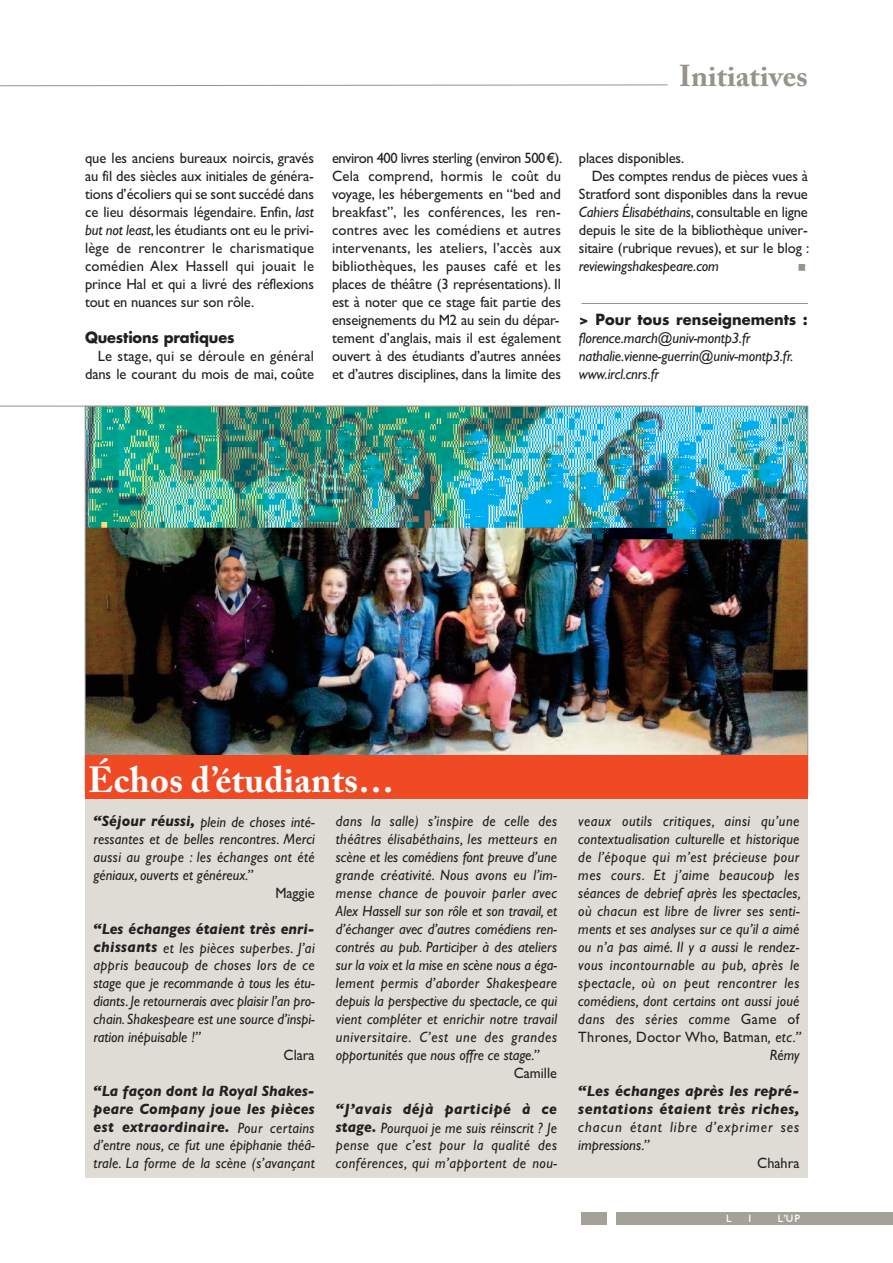
<style>
.page{position:relative;width:893px;height:1263px;background:#fff}
.page>*{position:absolute;margin:0;border:0;box-sizing:border-box;transform-origin:0 0}
.t1{font:700 36px "Adobe Caslon Pro";letter-spacing:.005em;color:#fff}
.t2{font:700 30px "Adobe Caslon Pro";color:#96938a}
.t3{font:italic 15px/18px "Gill Sans";letter-spacing:.01em;color:#231f20;text-align:justify;scale:.95 1}
.t4{font:15px/18px "Gill Sans";letter-spacing:-.01em;color:#231f20;text-align:justify}
.t5{font:italic 15px/18px "Gill Sans";letter-spacing:-.01em;color:#231f20}
.t6{font:italic 700 15px/18px "Gill Sans";letter-spacing:.025em;color:#231f20}
.t7{font:700 15px "Futura";letter-spacing:.005em;color:#231f20}
.t8{font:italic 15px/18px "Gill Sans";letter-spacing:.065em;color:#231f20}
.t9{font:15px "Gill Sans";letter-spacing:-.01em;color:#231f20;scale:.95 1}
.s1{font-style:italic}
.s2{font-style:normal}
.s3{font-weight:700}
</style>
<div class="page">
<hr style="left:0;top:276px;width:1px;height:392px;background:#e3e2db">
<div style="left:85px;top:798px;width:723px;height:380px;background:#dedcd5"></div>
<img style="left:87px;top:408px;width:719px;height:348px">
<svg style="left:0;top:84px;width:668px;height:3px"></svg>
<div style="left:617px;top:1212px;width:276px;height:13px;background:#a4a198"></div>
<div style="left:581px;top:1212px;width:26px;height:13px;background:#a4a198"></div>
<div style="left:85px;top:756px;width:723px;height:43px;background:#f04a25"></div>
<hr style="left:0;top:406px;width:808px;height:1px;background:#96938a">
<hr style="left:581px;top:303px;width:227px;height:1px;background:#96938a">
<h2 class="t2" style="left:679px;top:64px;width:131px">Initiatives</h2>
<p class="t4" style="left:85px;top:149px;width:230px">que les anciens bureaux noircis, gravés au fil des siècles aux initiales de généra&shy;tions d’écoliers qui se sont succédé dans ce lieu désormais légendaire. Enfin, <span class="s1">last but not least</span>, les étudiants ont eu le privi&shy;lège de rencontrer le charismatique comédien Alex Hassell qui jouait le prince Hal et qui a livré des réflexions tout en nuances sur son rôle.</p>
<p class="t7" style="left:85px;top:331px;width:151px">Questions pratiques</p>
<p class="t4" style="left:85px;top:347px;width:230px;text-align:right">Le stage, qui se déroule en général dans le courant du mois de mai, coûte</p>
<p class="t4" style="left:332px;top:149px;width:232px;text-align:left">environ 400 livres sterling (environ 500 €).<br>Cela comprend, hormis le coût du voyage, les hébergements en “bed and breakfast”, les conférences, les ren&shy;contres avec les comédiens et autres intervenants, les ateliers, l’accès aux bibliothèques, les pauses café et les places de théâtre (3 représentations). Il est à noter que ce stage fait partie des enseignements du M2 au sein du dépar&shy;tement d’anglais, mais il est également ouvert à des étudiants d’autres années et d’autres disciplines, dans la limite des</p>
<p class="t4" style="left:579px;top:149px;width:107px">places disponibles.</p>
<p class="t4" style="left:592px;top:167px;width:218px">Des comptes rendus de pièces vues à</p>
<p class="t4" style="left:579px;top:185px;width:230px">Stratford sont disponibles dans la revue</p>
<p class="t5" style="left:579px;top:203px;width:230px">Cahiers Élisabéthains<span class="s2">, consultable en ligne</span></p>
<p class="t4" style="left:579px;top:221px;width:230px">depuis le site de la bibliothèque univer-</p>
<p class="t4" style="left:579px;top:239px;width:232px">sitaire (rubrique revues), et sur le blog :</p>
<p class="t5" style="left:579px;top:257px;width:141px">reviewingshakespeare.com</p>
<p class="t7" style="left:579px;top:313px;width:230px">&gt; Pour tous renseignements :</p>
<p class="t5" style="left:579px;top:329px;width:216px">florence.march@univ-montp3.fr nathalie.vienne-guerrin@univ-montp3.fr. www.ircl.cnrs.fr</p>
<h1 class="t1" style="left:88px;top:765px;width:307px">échos d’étudiants…</h1>
<p class="t3" style="left:94px;top:812px;width:234px"><span class="s3">“Séjour réussi,</span> plein de choses inté&shy;ressantes et de belles rencontres. Merci aussi au groupe : les échanges ont été géniaux, ouverts et généreux.”</p>
<p class="t9" style="left:275px;top:884px;width:43px">Maggie</p>
<p class="t3" style="left:94px;top:920px;width:234px"><span class="s3">“Les échanges étaient très enri&shy;chissants</span> et les pièces superbes. J’ai appris beaucoup de choses lors de ce stage que je recommande à tous les étu&shy;diants. Je retournerais avec plaisir l’an pro&shy;chain. Shakespeare est une source d’inspi&shy;ration inépuisable !”</p>
<p class="t9" style="left:284px;top:1046px;width:34px">Clara</p>
<p class="t3" style="left:94px;top:1082px;width:234px"><span class="s3">“La façon dont la Royal Shakes&shy;peare Company joue les pièces est extraordinaire.</span> Pour certains d’entre nous, ce fut une épiphanie théâ&shy;trale. La forme de la scène (s’avançant</p>
<p class="t3" style="left:336px;top:812px;width:234px">dans la salle) s’inspire de celle des théâtres élisabéthains, les metteurs en scène et les comédiens font preuve d’une grande créativité. Nous avons eu l’im&shy;mense chance de pouvoir parler avec Alex Hassell sur son rôle et son travail, et d’échanger avec d’autres comédiens ren&shy;contrés au pub. Participer à des ateliers sur la voix et la mise en scène nous a éga&shy;lement permis d’aborder Shakespeare depuis la perspective du spectacle, ce qui vient compléter et enrichir notre travail universitaire. C’est une des grandes opportunités que nous offre ce stage.”</p>
<p class="t9" style="left:514px;top:1064px;width:47px">Camille</p>
<p class="t3" style="left:336px;top:1100px;width:234px"><span class="s3">“J’avais déjà participé à ce stage.</span> Pourquoi je me suis réinscrit ? Je pense que c’est pour la qualité des conférences, qui m’apportent de nou-</p>
<p class="t3" style="left:578px;top:812px;width:236px;text-align:right">veaux outils critiques, ainsi qu’une contextualisation culturelle et historique de l’époque qui m’est précieuse pour mes cours. Et j’aime beaucoup les séances de debrief après les spectacles, où chacun est libre de livrer ses senti&shy;ments et ses analyses sur ce qu’il a aimé ou n’a pas aimé. Il y a aussi le rendez&shy;vous incontournable au pub, après le spectacle, où on peut rencontrer les comédiens, dont certains ont aussi joué dans des séries comme <span class="s2">Game of Thrones</span>, <span class="s2">Doctor Who, Batman</span>, etc.” Rémy</p>
<p class="t6" style="left:578px;top:1082px;width:223px">“Les échanges après les repré&shy;sentations étaient très riches,</p>
<p class="t8" style="left:578px;top:1118px;width:223px">chacun étant libre d’exprimer ses impressions.”</p>
<p class="t9" style="left:757px;top:1154px;width:46px">Chahra</p>
</div>
